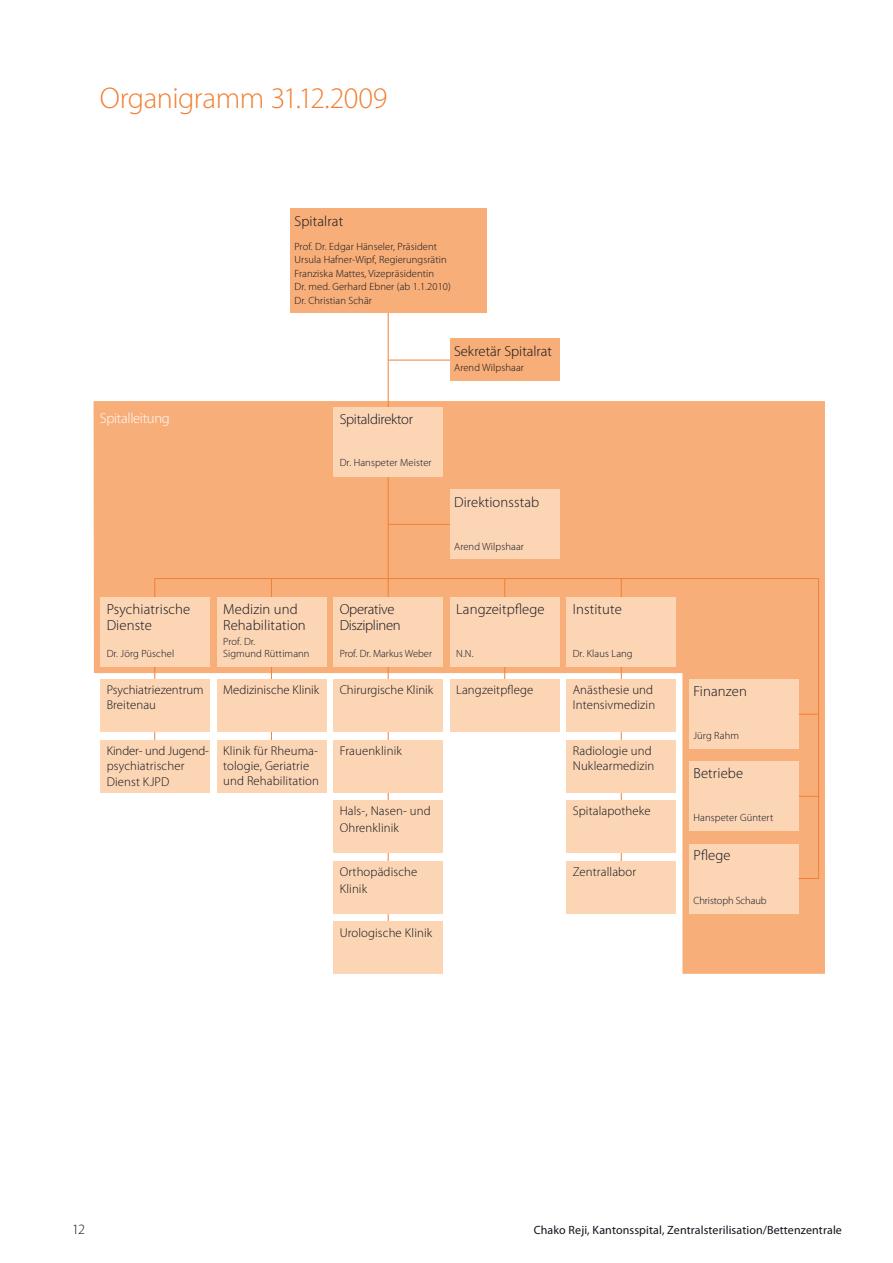
<style>
.page{position:relative;width:893px;height:1263px;background:#fff}
.page>*{position:absolute;margin:0;border:0;box-sizing:border-box;transform-origin:0 0}
.t1{font:300 30px "Myriad Pro";letter-spacing:-.02em;color:#f28034}
.t2{font:300 14.7px/16.5px "Myriad Pro";letter-spacing:.01em;color:#0e1219}
.t3{font:300 14.7px/16.5px "Myriad Pro";letter-spacing:-.02em;color:#0e1219}
.t4{font:300 14.7px "Myriad Pro";letter-spacing:-.02em;color:#fff}
.t5{font:300 14.25px "Myriad Pro";color:#0e1219}
.t6{font:300 12.75px/15px "Myriad Pro";letter-spacing:.01em;color:#0e1219}
.t7{font:12px "Myriad Pro";letter-spacing:.01em;color:#0e1219}
.t8{font:300 10.5px/13.5px "Myriad Pro";letter-spacing:.01em;color:#0e1219}
.t9{font:300 10.5px "Myriad Pro";letter-spacing:-.01em;color:#0e1219}
</style>
<div class="page">
<svg style="left:94px;top:401px;width:731px;height:573px;fill:#f7ae79"></svg>
<hr style="left:621px;top:578px;width:1px;height:311px;background:#f28034">
<hr style="left:154px;top:578px;width:1px;height:168px;background:#f28034">
<svg style="left:799px;top:796px;width:19px;height:1px"></svg>
<hr style="left:504px;top:579px;width:1px;height:109px;background:#f28034">
<hr style="left:271px;top:578px;width:1px;height:168px;background:#f28034">
<hr style="left:388px;top:304px;width:1px;height:624px;background:#f28034">
<svg style="left:799px;top:714px;width:19px;height:1px"></svg>
<hr style="left:388px;top:360px;width:65px;height:1px;background:#f28034">
<hr style="left:388px;top:524px;width:63px;height:1px;background:#f28034">
<div style="left:290px;top:208px;width:197px;height:104px;background:#f7ae79"></div>
<div style="left:450px;top:339px;width:110px;height:42px;background:#f7ae79"></div>
<div style="left:450px;top:490px;width:110px;height:69px;background:#fcd5b5"></div>
<div style="left:100px;top:597px;width:110px;height:70px;background:#fcd5b5"></div>
<div style="left:217px;top:597px;width:110px;height:70px;background:#fcd5b5"></div>
<div style="left:333px;top:597px;width:110px;height:70px;background:#fcd5b5"></div>
<div style="left:333px;top:407px;width:110px;height:70px;background:#fcd5b5"></div>
<div style="left:450px;top:597px;width:110px;height:70px;background:#fcd5b5"></div>
<div style="left:566px;top:597px;width:110px;height:70px;background:#fcd5b5"></div>
<div style="left:566px;top:679px;width:110px;height:52px;background:#fcd5b5"></div>
<div style="left:450px;top:679px;width:110px;height:52px;background:#fcd5b5"></div>
<div style="left:566px;top:740px;width:110px;height:52px;background:#fcd5b5"></div>
<div style="left:566px;top:801px;width:110px;height:52px;background:#fcd5b5"></div>
<div style="left:566px;top:861px;width:110px;height:52px;background:#fcd5b5"></div>
<div style="left:333px;top:679px;width:110px;height:52px;background:#fcd5b5"></div>
<div style="left:217px;top:679px;width:110px;height:52px;background:#fcd5b5"></div>
<div style="left:100px;top:679px;width:110px;height:52px;background:#fcd5b5"></div>
<div style="left:333px;top:740px;width:110px;height:52px;background:#fcd5b5"></div>
<div style="left:217px;top:740px;width:110px;height:52px;background:#fcd5b5"></div>
<div style="left:100px;top:740px;width:110px;height:52px;background:#fcd5b5"></div>
<div style="left:333px;top:801px;width:110px;height:52px;background:#fcd5b5"></div>
<div style="left:333px;top:861px;width:110px;height:52px;background:#fcd5b5"></div>
<div style="left:333px;top:922px;width:110px;height:52px;background:#fcd5b5"></div>
<div style="left:689px;top:679px;width:110px;height:70px;background:#fcd5b5"></div>
<div style="left:689px;top:762px;width:110px;height:69px;background:#fcd5b5"></div>
<div style="left:689px;top:844px;width:110px;height:69px;background:#fcd5b5"></div>
<hr style="left:154px;top:578px;width:665px;height:1px;background:#f28034">
<hr style="left:818px;top:578px;width:1px;height:301px;background:#f28034">
<svg style="left:799px;top:878px;width:19px;height:1px"></svg>
<h1 class="t1" style="left:100px;top:86px;width:289px">Organigramm 31.12.2009</h1>
<p class="t2" style="left:294px;top:214px;width:50px">Spitalrat</p>
<p class="t8" style="left:294px;top:241px;width:158px">Prof. Dr. Edgar Hänseler, Präsident Ursula Hafner-Wipf, Regierungsrätin Franziska Mattes, Vizepräsidentin<br>Dr. med. Gerhard Ebner (ab 1.1.2010)<br>Dr. Christian Schär</p>
<p class="t4" style="left:100px;top:413px;width:71px">Spitalleitung</p>
<p class="t3" style="left:340px;top:412px;width:75px">Spitaldirektor</p>
<p class="t8" style="left:340px;top:457px;width:93px">Dr. Hanspeter Meister</p>
<p class="t2" style="left:107px;top:602px;width:85px">Psychiatrische<br>Dienste</p>
<p class="t8" style="left:107px;top:648px;width:69px">Dr. Jörg Püschel</p>
<p class="t2" style="left:223px;top:602px;width:84px">Medizin und<br>Rehabilitation</p>
<p class="t8" style="left:223px;top:637px;width:88px;line-height:12px">Prof. Dr.<br>Sigmund Rüttimann</p>
<p class="t3" style="left:340px;top:602px;width:63px">Operative<br>Disziplinen</p>
<p class="t8" style="left:340px;top:648px;width:94px">Prof. Dr. Markus Weber</p>
<p class="t6" style="left:107px;top:684px;width:98px">Psychiatriezentrum</p>
<p class="t6" style="left:223px;top:684px;width:98px">Medizinische Klinik</p>
<p class="t6" style="left:340px;top:684px;width:95px">Chirurgische Klinik</p>
<p class="t6" style="left:107px;top:699px;width:51px">Breitenau</p>
<p class="t6" style="left:223px;top:744px;width:96px">Klinik für Rheuma-</p>
<p class="t6" style="left:340px;top:744px;width:64px">Frauenklinik</p>
<p class="t6" style="left:223px;top:759px;width:97px">tologie, Geriatrie und Rehabilitation</p>
<p class="t6" style="left:107px;top:744px;width:104px">Kinder- und Jugend&shy;psychiatrischer</p>
<p class="t6" style="left:107px;top:776px;width:64px">Dienst KJPD</p>
<p class="t6" style="left:340px;top:804px;width:92px;line-height:16.5px">Hals-, Nasen- und<br>Ohrenklinik</p>
<p class="t6" style="left:340px;top:865px;width:79px;line-height:16.5px">Orthopädische<br>Klinik</p>
<p class="t6" style="left:340px;top:926px;width:94px">Urologische Klinik</p>
<p class="t2" style="left:454px;top:345px;width:100px">Sekretär Spitalrat</p>
<p class="t8" style="left:454px;top:362px;width:71px">Arend Wilpshaar</p>
<p class="t2" style="left:454px;top:495px;width:87px">Direktionsstab</p>
<p class="t8" style="left:454px;top:541px;width:71px">Arend Wilpshaar</p>
<p class="t2" style="left:456px;top:602px;width:90px">Langzeitpflege</p>
<p class="t8" style="left:456px;top:648px;width:19px">N.N.</p>
<p class="t6" style="left:456px;top:684px;width:79px">Langzeitpflege</p>
<p class="t2" style="left:573px;top:602px;width:51px">Institute</p>
<p class="t8" style="left:573px;top:648px;width:61px">Dr. Klaus Lang</p>
<p class="t6" style="left:573px;top:684px;width:84px">Anästhesie und<br>Intensivmedizin</p>
<p class="t6" style="left:573px;top:744px;width:83px">Radiologie und<br>Nuklearmedizin</p>
<p class="t6" style="left:573px;top:805px;width:79px">Spitalapotheke</p>
<p class="t6" style="left:573px;top:866px;width:65px">Zentrallabor</p>
<p class="t2" style="left:693px;top:684px;width:55px">Finanzen</p>
<p class="t8" style="left:693px;top:730px;width:47px">Jürg Rahm</p>
<p class="t2" style="left:693px;top:766px;width:51px">Betriebe</p>
<p class="t8" style="left:693px;top:812px;width:81px">Hanspeter Güntert</p>
<p class="t2" style="left:693px;top:848px;width:39px">Pflege</p>
<p class="t9" style="left:693px;top:896px;width:75px">Christoph Schaub</p>
<p class="t5" style="left:72px;top:1224px;width:14px">12</p>
<p class="t7" style="left:534px;top:1225px;width:310px">Chako Reji, Kantonsspital, Zentralsterilisation/Bettenzentrale</p>
</div>
